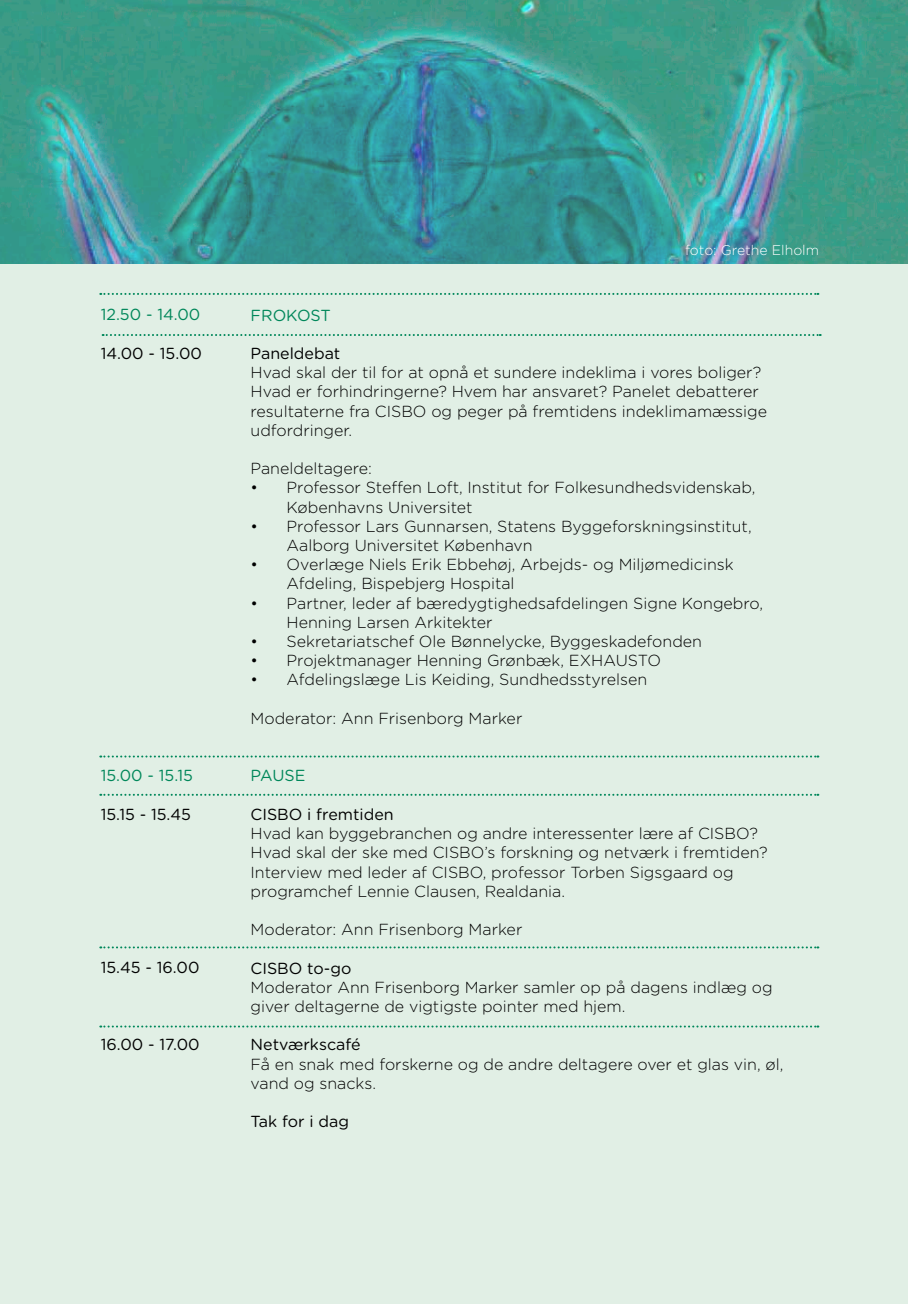
<style>
.page{position:relative;width:908px;height:1304px;background:#fff}
.page>*{position:absolute;margin:0;border:0;box-sizing:border-box;transform-origin:0 0}
.t1{font:300 16px/19.2px "Gotham Rounded";color:#000}
.t2{font:16px "Gotham Rounded";color:#000}
.t3{font:16px "Gotham Rounded";color:#00875a}
.t4{font:300 14px "Gotham Rounded";color:#fff}
</style>
<div class="page">
<div style="left:0;top:264px;width:907px;height:1040px;background:#e1efe5"></div>
<svg style="left:100px;top:794px;width:718px;height:2px"></svg>
<svg style="left:103px;top:334px;width:717px;height:2px"></svg>
<svg style="left:100px;top:946px;width:718px;height:2px"></svg>
<svg style="left:100px;top:1025px;width:718px;height:2px"></svg>
<svg style="left:100px;top:756px;width:718px;height:2px"></svg>
<svg style="left:100px;top:293px;width:718px;height:2px"></svg>
<img style="left:0;top:0;width:907px;height:264px">
<p class="t3" style="left:101px;top:304px;width:101px">12.50 - 14.00</p>
<p class="t2" style="left:101px;top:342px;width:103px">14.00 - 15.00</p>
<p class="t3" style="left:101px;top:765px;width:94px">15.00 - 15.15</p>
<p class="t2" style="left:101px;top:803px;width:92px">15.15 - 15.45</p>
<p class="t2" style="left:101px;top:957px;width:100px">15.45 - 16.00</p>
<p class="t2" style="left:101px;top:1033px;width:100px">16.00 - 17.00</p>
<p class="t4" style="left:684px;top:240px;width:135px">foto: Grethe Elholm</p>
<p class="t3" style="left:250px;top:304px;width:82px">FROKOST</p>
<p class="t2" style="left:250px;top:342px;width:91px">Paneldebat</p>
<p class="t1" style="left:250px;top:362px;width:518px">Hvad skal der til for at opnå et sundere indeklima i vores boliger?<br>Hvad er forhindringerne? Hvem har ansvaret? Panelet debatterer resultaterne fra CISBO og peger på fremtidens indeklimamæssige udfordringer.</p>
<p class="t1" style="left:250px;top:458px;width:123px">Paneldeltagere:</p>
<p class="t1" style="left:286px;top:477px;width:470px;text-indent:-36px">• Professor Steffen Loft, Institut for Folkesundhedsvidenskab,<br>Københavns Universitet</p>
<p class="t1" style="left:286px;top:516px;width:466px;text-indent:-36px">• Professor Lars Gunnarsen, Statens Byggeforskningsinstitut,<br>Aalborg Universitet København</p>
<p class="t1" style="left:286px;top:554px;width:448px;text-indent:-36px">• Overlæge Niels Erik Ebbehøj, Arbejds- og Miljømedicinsk<br>Afdeling, Bispebjerg Hospital</p>
<p class="t1" style="left:286px;top:593px;width:478px;text-indent:-36px">• Partner, leder af bæredygtighedsafdelingen Signe Kongebro,<br>Henning Larsen Arkitekter</p>
<p class="t1" style="left:250px;top:631px;width:453px">• Sekretariatschef Ole Bønnelycke, Byggeskadefonden</p>
<p class="t1" style="left:250px;top:650px;width:411px">• Projektmanager Henning Grønbæk, EXHAUSTO</p>
<p class="t1" style="left:250px;top:669px;width:398px">• Afdelingslæge Lis Keiding, Sundhedsstyrelsen</p>
<p class="t1" style="left:250px;top:708px;width:273px">Moderator: Ann Frisenborg Marker</p>
<p class="t3" style="left:250px;top:765px;width:56px">PAUSE</p>
<p class="t2" style="left:250px;top:803px;width:144px">CISBO i fremtiden</p>
<p class="t1" style="left:250px;top:823px;width:518px">Hvad kan byggebranchen og andre interessenter lære af CISBO?<br>Hvad skal der ske med CISBO’s forskning og netværk i fremtiden?<br>Interview med leder af CISBO, professor Torben Sigsgaard og programchef Lennie Clausen, Realdania.</p>
<p class="t1" style="left:250px;top:919px;width:273px">Moderator: Ann Frisenborg Marker</p>
<p class="t2" style="left:250px;top:957px;width:102px">CISBO to-go</p>
<p class="t1" style="left:250px;top:977px;width:523px">Moderator Ann Frisenborg Marker samler op på dagens indlæg og giver deltagerne de vigtigste pointer med hjem.</p>
<p class="t2" style="left:250px;top:1034px;width:111px">Netværkscafé</p>
<p class="t1" style="left:250px;top:1053px;width:534px">Få en snak med forskerne og de andre deltagere over et glas vin, øl, vand og snacks.</p>
<p class="t2" style="left:250px;top:1110px;width:100px">Tak for i dag</p>
</div>
